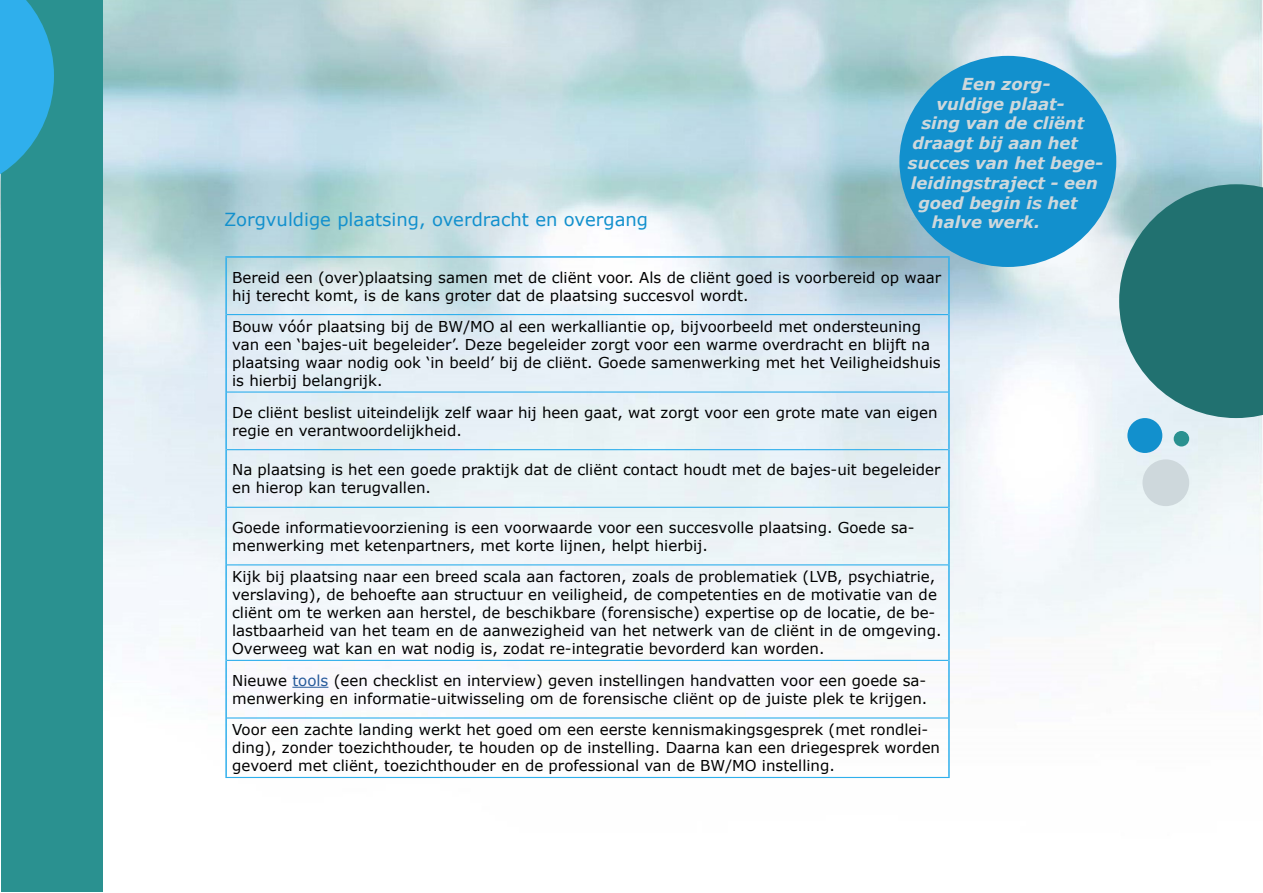
<style>
.page{position:relative;width:1263px;height:893px;background:#fff}
.page>*{position:absolute;margin:0;border:0;box-sizing:border-box;transform-origin:0 0}
.t1{font:18px "Verdana";color:#1290cd}
.t2{font:italic 700 16.5px "Verdana";color:#ced8dc}
.t3{font:15px/18px "Verdana";color:#000}
.s1{color:#275b9b}
</style>
<div class="page">
<img style="left:0;top:0;width:1263px;height:777px">
<div style="left:1px;top:1px;width:102px;height:891px;background:#2a9190"></div>
<svg style="left:0;top:0;width:54px;height:193px"></svg>
<svg style="left:1119px;top:184px;width:144px;height:234px;background:#438787"></svg>
<div style="left:1127px;top:418px;width:35px;height:35px;background:#1290cd;border-radius:50%"></div>
<div style="left:1174px;top:431px;width:15px;height:15px;background:#2a9190;border-radius:50%"></div>
<div style="left:1142px;top:459px;width:47px;height:47px;background:#ced8dc;border-radius:50%"></div>
<hr style="left:225px;top:256px;width:725px;height:2px;background:#2fafec">
<hr style="left:225px;top:258px;width:2px;height:57px;background:#2fafec">
<hr style="left:948px;top:258px;width:2px;height:57px;background:#2fafec">
<hr style="left:225px;top:315px;width:2px;height:77px;background:#2fafec">
<hr style="left:948px;top:315px;width:2px;height:77px;background:#2fafec">
<hr style="left:225px;top:392px;width:2px;height:58px;background:#2fafec">
<hr style="left:948px;top:392px;width:2px;height:58px;background:#2fafec">
<hr style="left:225px;top:450px;width:2px;height:57px;background:#2fafec">
<hr style="left:948px;top:450px;width:2px;height:57px;background:#2fafec">
<hr style="left:225px;top:507px;width:2px;height:58px;background:#2fafec">
<hr style="left:948px;top:507px;width:2px;height:58px;background:#2fafec">
<hr style="left:225px;top:565px;width:2px;height:95px;background:#2fafec">
<hr style="left:948px;top:565px;width:2px;height:95px;background:#2fafec">
<hr style="left:225px;top:660px;width:2px;height:58px;background:#2fafec">
<hr style="left:948px;top:660px;width:2px;height:58px;background:#2fafec">
<hr style="left:225px;top:718px;width:2px;height:59px;background:#2fafec">
<hr style="left:948px;top:718px;width:2px;height:59px;background:#2fafec">
<hr style="left:227px;top:314px;width:721px;height:1px;background:#2fafec">
<hr style="left:227px;top:391px;width:721px;height:2px;background:#2fafec">
<hr style="left:227px;top:449px;width:721px;height:1px;background:#2fafec">
<hr style="left:227px;top:507px;width:721px;height:1px;background:#2fafec">
<hr style="left:227px;top:564px;width:721px;height:1px;background:#2fafec">
<hr style="left:227px;top:660px;width:721px;height:1px;background:#2fafec">
<hr style="left:227px;top:717px;width:721px;height:1px;background:#2fafec">
<hr style="left:225px;top:777px;width:725px;height:1px;background:#2fafec">
<hr style="left:292px;top:687px;width:36px;height:1px;background:#275b9b">
<div style="left:899px;top:56px;width:217px;height:211px;background:#1290cd;border-radius:50%"></div>
<p class="t1" style="left:224px;top:207px;width:425px">Zorgvuldige plaatsing, overdracht en overgang</p>
<p class="t2" style="left:962px;top:72px;width:90px">Een zorg-</p>
<p class="t2" style="left:936px;top:92px;width:130px">vuldige plaat-</p>
<p class="t2" style="left:921px;top:112px;width:164px">sing van de cliënt</p>
<p class="t2" style="left:912px;top:131px;width:167px">draagt bij aan het</p>
<p class="t2" style="left:908px;top:151px;width:197px">succes van het bege-</p>
<p class="t2" style="left:911px;top:171px;width:188px">leidingstraject - een</p>
<p class="t2" style="left:918px;top:191px;width:161px">goed begin is het</p>
<p class="t2" style="left:932px;top:211px;width:110px">halve werk.</p>
<p class="t3" style="left:232px;top:268px;width:710px">Bereid een (over)plaatsing samen met de cliënt voor. Als de cliënt goed is voorbereid op waar hij terecht komt, is de kans groter dat de plaatsing succesvol wordt.</p>
<p class="t3" style="left:232px;top:317px;width:710px">Bouw vóór plaatsing bij de BW/MO al een werkalliantie op, bijvoorbeeld met ondersteuning van een ‘bajes-uit begeleider’. Deze begeleider zorgt voor een warme overdracht en blijft na plaatsing waar nodig ook ‘in beeld’ bij de cliënt. Goede samenwerking met het Veiligheidshuis is hierbij belangrijk.</p>
<p class="t3" style="left:232px;top:403px;width:707px">De cliënt beslist uiteindelijk zelf waar hij heen gaat, wat zorgt voor een grote mate van eigen regie en verantwoordelijkheid.</p>
<p class="t3" style="left:232px;top:461px;width:710px">Na plaatsing is het een goede praktijk dat de cliënt contact houdt met de bajes-uit begeleider en hierop kan terugvallen.</p>
<p class="t3" style="left:232px;top:518px;width:684px">Goede informatievoorziening is een voorwaarde voor een succesvolle plaatsing. Goede sa&shy;menwerking met ketenpartners, met korte lijnen, helpt hierbij.</p>
<p class="t3" style="left:232px;top:568px;width:711px">Kijk bij plaatsing naar een breed scala aan factoren, zoals de problematiek (LVB, psychiatrie, verslaving), de behoefte aan structuur en veiligheid, de competenties en de motivatie van de cliënt om te werken aan herstel, de beschikbare (forensische) expertise op de locatie, de be&shy;lastbaarheid van het team en de aanwezigheid van het netwerk van de cliënt in de omgeving.<br>Overweeg wat kan en wat nodig is, zodat re-integratie bevorderd kan worden.</p>
<p class="t3" style="left:232px;top:671px;width:697px">Nieuwe <span class="s1">tools</span> (een checklist en interview) geven instellingen handvatten voor een goede sa&shy;menwerking en informatie-uitwisseling om de forensische cliënt op de juiste plek te krijgen.</p>
<p class="t3" style="left:232px;top:721px;width:709px">Voor een zachte landing werkt het goed om een eerste kennismakingsgesprek (met rondlei&shy;ding), zonder toezichthouder, te houden op de instelling. Daarna kan een driegesprek worden gevoerd met cliënt, toezichthouder en de professional van de BW/MO instelling.</p>
</div>
